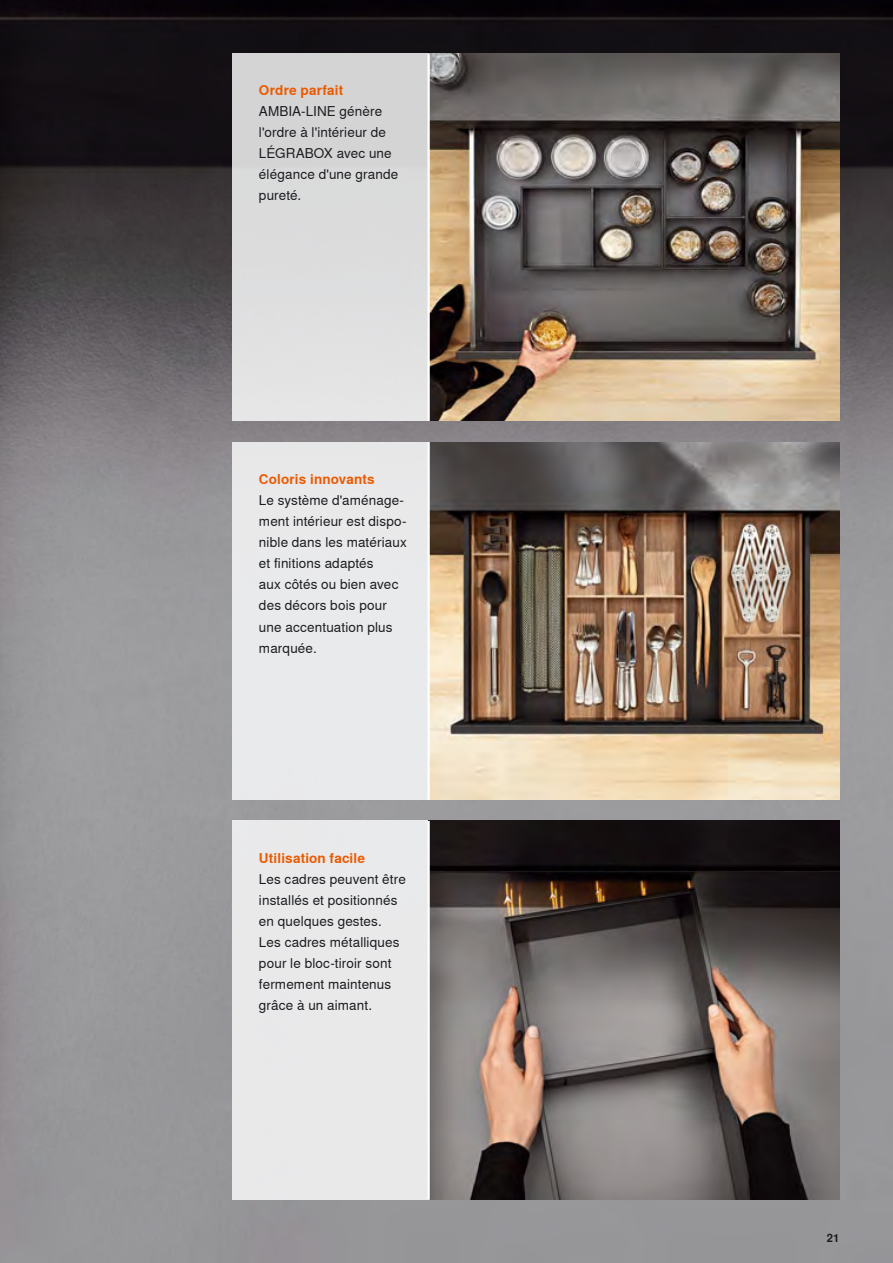
<style>
.page{position:relative;width:893px;height:1263px;background:#fff}
.page>*{position:absolute;margin:0;border:0;box-sizing:border-box;transform-origin:0 0}
.t1{font:13.5px/21px "Nimbus Sans Global";letter-spacing:.01em;color:#1b1c20}
.t2{font:700 13.5px "Nimbus Sans Global";letter-spacing:.01em;color:#eb5a00}
.t3{font:700 11.25px "Nimbus Sans Global";color:#1b1c20}
</style>
<div class="page">
<img style="left:0;top:0;width:893px;height:1263px">
<img style="left:232px;top:54px;width:607px;height:367px">
<img style="left:232px;top:821px;width:607px;height:379px">
<img style="left:232px;top:442px;width:607px;height:358px">
<hr style="left:427px;top:442px;width:3px;height:358px;background:#fff">
<hr style="left:427px;top:821px;width:3px;height:379px;background:#fff">
<hr style="left:427px;top:54px;width:3px;height:367px;background:#fff">
<p class="t2" style="left:259px;top:82px;width:86px">Ordre parfait</p>
<p class="t1" style="left:259px;top:101px;width:141px">AMBIA-LINE génère l'ordre à l'intérieur de<br>LÉGRABOX avec une élégance d'une grande pureté.</p>
<p class="t2" style="left:259px;top:471px;width:117px">Coloris innovants</p>
<p class="t1" style="left:259px;top:490px;width:149px">Le système d'aménage&shy;ment intérieur est dispo&shy;nible dans les matériaux et finitions adaptés<br>aux côtés ou bien avec des décors bois pour une accentuation plus marquée.</p>
<p class="t2" style="left:259px;top:850px;width:108px">Utilisation facile</p>
<p class="t1" style="left:259px;top:868px;width:148px">Les cadres peuvent être installés et positionnés en quelques gestes.<br>Les cadres métalliques pour le bloc-tiroir sont fermement maintenus grâce à un aimant.</p>
<p class="t3" style="left:827px;top:1231px;width:14px">21</p>
</div>
